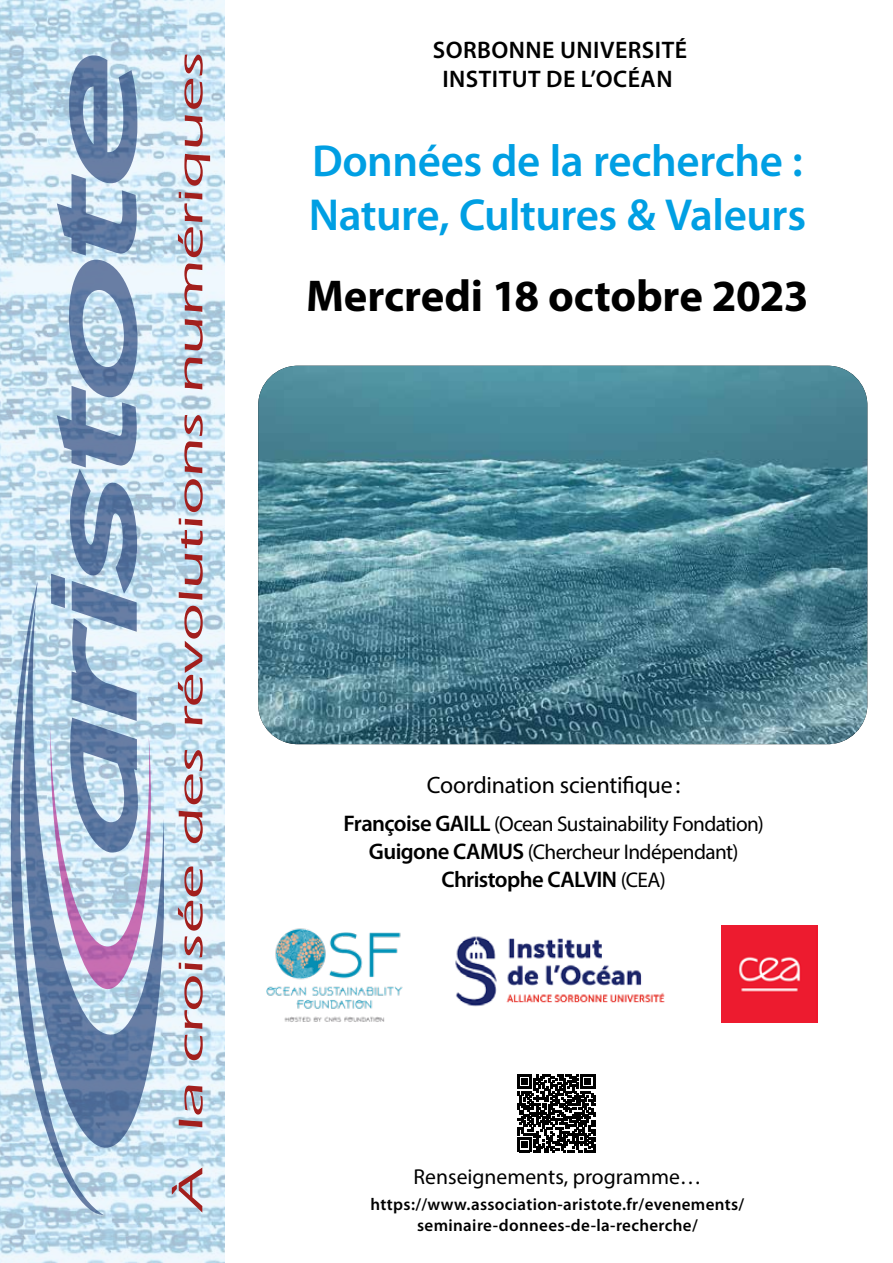
<style>
.page{position:relative;width:893px;height:1263px;background:#fff}
.page>*{position:absolute;margin:0;border:0;box-sizing:border-box;transform-origin:0 0}
.t1{font:600 45px/54px "Myriad Pro";letter-spacing:-.01em;color:#009fe3}
.t2{font:700 44.7px "Myriad Pro";letter-spacing:-.005em;color:#000}
.t3{font:500 35.4px "ITC Eras Std";color:#a21f1d;scale:1.83 1}
.t4{font:600 24px/28.8px "Myriad Pro";letter-spacing:.02em;color:#000;text-align:center}
.t5{font:23.85px "Myriad Pro";letter-spacing:-.01em;color:#000}
.t6{font:600 22.65px "Myriad Pro";letter-spacing:-.025em;color:#000}
.t7{font:21.6px "Myriad Pro";color:#000}
.t8{font:21.3px/27.2px "Myriad Pro";letter-spacing:-.03em;color:#000;text-align:center}
.t9{font:600 17.1px/20.4px "Myriad Pro";letter-spacing:.02em;color:#000;text-align:center}
.s1{font-weight:600;font-size:22.65px}
.s2{font-weight:400;font-size:21.3px}
</style>
<div class="page">
<img style="left:0;top:0;width:225px;height:1263px">
<svg style="left:11px;top:55px;width:153px;height:1160px;background:#a8c0d6"></svg>
<svg style="left:50px;top:726px;width:103px;height:264px;background:#afb7d3"></svg>
<img style="left:258px;top:366px;width:609px;height:378px">
<svg style="left:519px;top:1074px;width:77px;height:79px"></svg>
<svg style="left:517px;top:1074px;width:78px;height:78px"></svg>
<img style="left:722px;top:926px;width:96px;height:96px">
<img style="left:267px;top:928px;width:136px;height:94px">
<img style="left:455px;top:936px;width:210px;height:71px">
<h3 class="t3" style="left:171px;top:1210px;width:634px;rotate:-90deg">À la croisée des révolutions numériques</h3>
<h3 class="t4" style="left:433px;top:35px;width:256px">SORBONNE UNIVERSITÉ<br>INSTITUT DE L’OCÉAN</h3>
<h1 class="t1" style="left:309px;top:133px;width:499px">Données de la recherche :<br>Nature, Cultures &amp; Valeurs</h1>
<h2 class="t2" style="left:306px;top:267px;width:504px">Mercredi 18 octobre 2023</h2>
<h3 class="t5" style="left:427px;top:770px;width:255px">Coordination scientifique:</h3>
<p class="t8" style="left:344px;top:810px;width:422px"><span class="s1">Françoise GAILL</span> (Ocean Sustainability Fondation)<br><span class="s1">Guigone CAMUS</span> (Chercheur Indépendant)</p>
<h3 class="t6" style="left:441px;top:865px;width:226px">Christophe CALVIN <span class="s2">(CEA)</span></h3>
<p class="t7" style="left:414px;top:1163px;width:289px">Renseignements, programme…</p>
<p class="t9" style="left:371px;top:1194px;width:375px">https://www.association-aristote.fr/evenements/ seminaire-donnees-de-la-recherche/</p>
</div>
